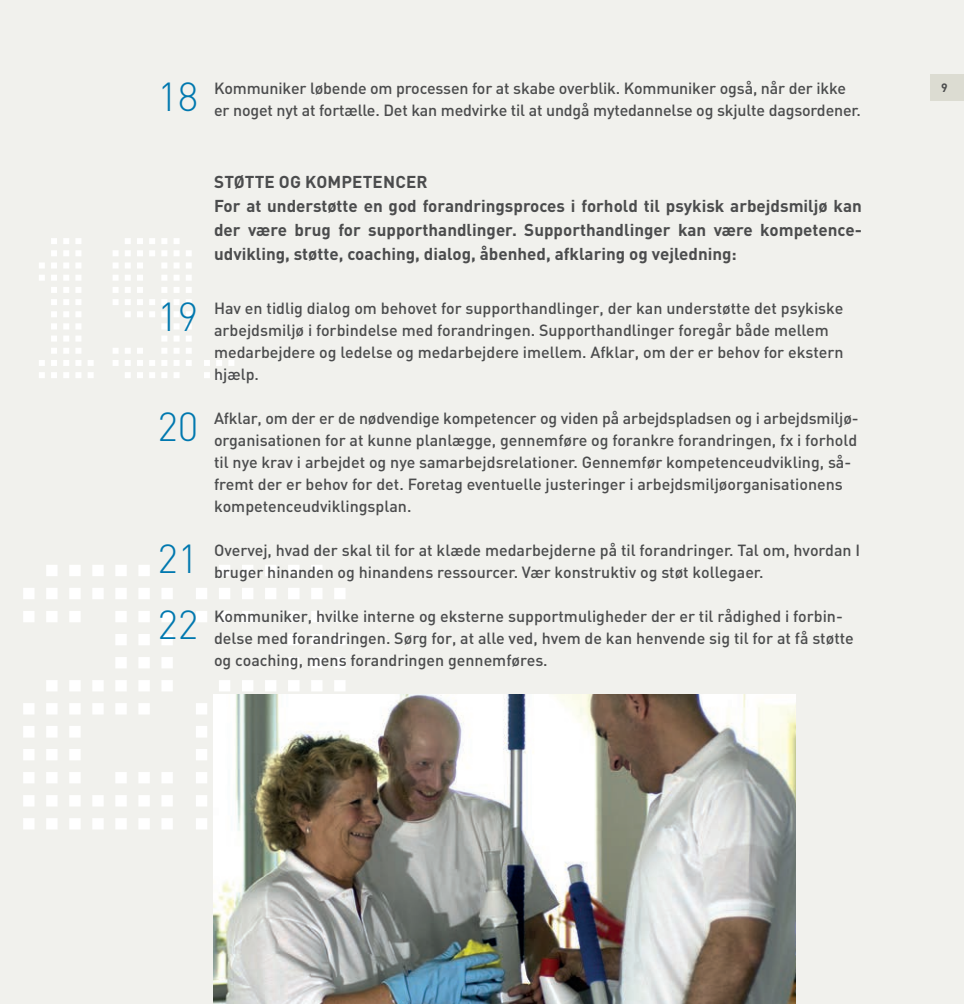
<style>
.page{position:relative;width:964px;height:1004px;background:#fff}
.page>*{position:absolute;margin:0;border:0;box-sizing:border-box;transform-origin:0 0}
.TAL{font:300 40px "DINOT";color:#0078af}
.Manchet{font:700 17px/24px "DINOT";color:#4b4c4d;text-align:justify}
.Brød_uden_bullet_fas{font:500 16px/22px "DIN";color:#4b4c4d}
.t1{font:700 12px "DINOT";color:#4b4c4d}
</style>
<div class="page">
<div style="left:0;top:0;width:964px;height:1003px;background:#f1f1ed"></div>
<div style="left:930px;top:74px;width:34px;height:27px;background:#dcdcd2"></div>
<img style="left:214px;top:694px;width:581px;height:309px">
<p class="TAL" style="left:157px;top:69px;width:43px">18</p>
<p class="Brød_uden_bullet_fas" style="left:214px;top:77px;width:648px">Kommuniker løbende om processen for at skabe overblik. Kommuniker også, når der ikke er noget nyt at fortælle. Det kan medvirke til at undgå mytedannelse og skjulte dagsordener.</p>
<p class="TAL" style="left:157px;top:289px;width:43px">19</p>
<p class="TAL" style="left:157px;top:399px;width:43px">20</p>
<p class="TAL" style="left:157px;top:531px;width:43px">21</p>
<p class="TAL" style="left:157px;top:597px;width:43px">22</p>
<p class="Manchet" style="left:214px;top:169px;width:215px">STØTTE OG KOMPETENCER</p>
<p class="Manchet" style="left:214px;top:193px;width:649px">For at understøtte en god forandringsproces i forhold til psykisk arbejdsmiljø kan der være brug for supporthandlinger. Supporthandlinger kan være kompetence&shy;udvikling, støtte, coaching, dialog, åbenhed, afklaring og vejledning:</p>
<p class="Brød_uden_bullet_fas" style="left:214px;top:297px;width:631px">Hav en tidlig dialog om behovet for supporthandlinger, der kan understøtte det psykiske arbejdsmiljø i forbindelse med forandringen. Supporthandlinger foregår både mellem medarbejdere og ledelse og medarbejdere imellem. Afklar, om der er behov for ekstern hjælp.</p>
<p class="Brød_uden_bullet_fas" style="left:214px;top:407px;width:646px">Afklar, om der er de nødvendige kompetencer og viden på arbejdspladsen og i arbejdsmiljø&shy;organisationen for at kunne planlægge, gennemføre og forankre forandringen, fx i forhold til nye krav i arbejdet og nye samarbejdsrelationer. Gennemfør kompetenceudvikling, så&shy;fremt der er behov for det. Foretag eventuelle justeringer i arbejdsmiljøorganisationens kompetenceudviklingsplan.</p>
<p class="Brød_uden_bullet_fas" style="left:214px;top:539px;width:647px">Overvej, hvad der skal til for at klæde medarbejderne på til forandringer. Tal om, hvordan I bruger hinanden og hinandens ressourcer. Vær konstruktiv og støt kollegaer.</p>
<p class="Brød_uden_bullet_fas" style="left:214px;top:605px;width:641px">Kommuniker, hvilke interne og eksterne supportmuligheder der er til rådighed i forbin&shy;delse med forandringen. Sørg for, at alle ved, hvem de kan henvende sig til for at få støtte og coaching, mens forandringen gennemføres.</p>
<p class="t1" style="left:941px;top:79px;width:8px">9</p>
</div>
